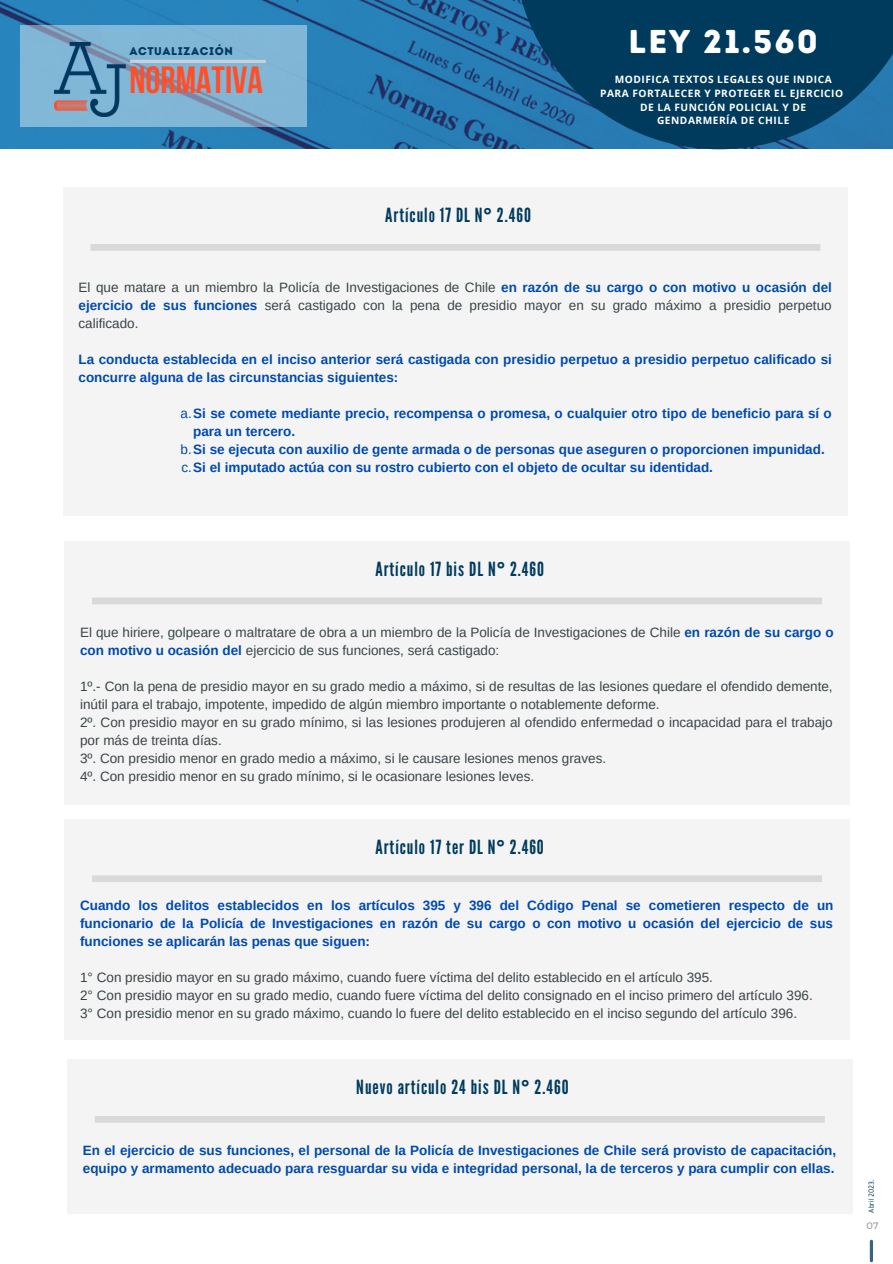
<style>
.page{position:relative;width:893px;height:1264px;background:#fff}
.page>*{position:absolute;margin:0;border:0;box-sizing:border-box;transform-origin:0 0}
.t1{font:700 37.8px "Bebas Neue";color:#ff4f29}
.t2{font:33px "Intro Rust Base";letter-spacing:.06em;color:#fff}
.t3{font:19.5px "League Gothic";letter-spacing:.05em;color:#003b5e}
.t4{font:13.5px/18px "Arimo";color:#394447}
.t5{font:700 13.5px/18px "Arimo";color:#004aad}
.t6{font:11.25px "Intro Rust Base";letter-spacing:.055em;color:#003b5e}
.t7{font:700 10.2px/13.5px "Open Sans";letter-spacing:.05em;color:#fff;text-align:center}
.t8{font:9.45px "Montserrat";color:#a6a6a6}
.t9{font:7.8px "Gidole";color:#003b5e}
.s1{font-family:"Noto Sans";font-weight:700}
.s2{font-weight:700;color:#004aad}
.s3{font-weight:400}
</style>
<div class="page">
<svg style="left:869px;top:1241px;width:4px;height:19px"></svg>
<img style="left:0;top:0;width:513px;height:149px">
<svg style="left:20px;top:25px;width:286px;height:101px;background:#80b2d3"></svg>
<hr style="left:130px;top:60px;width:136px;height:3px;background:#d9d9d9">
<img style="left:54px;top:43px;width:75px;height:74px">
<svg style="left:513px;top:0;width:379px;height:149px;background:#094870"></svg>
<div style="left:63px;top:187px;width:784px;height:329px;background:#f4f4f4"></div>
<div style="left:90px;top:244px;width:730px;height:7px;background:#d9d9d9"></div>
<div style="left:64px;top:541px;width:785px;height:263px;background:#f4f4f4"></div>
<div style="left:92px;top:597px;width:730px;height:7px;background:#d9d9d9"></div>
<div style="left:64px;top:818px;width:785px;height:221px;background:#f4f4f4"></div>
<div style="left:92px;top:875px;width:730px;height:7px;background:#d9d9d9"></div>
<div style="left:67px;top:1059px;width:785px;height:155px;background:#f4f4f4"></div>
<div style="left:95px;top:1115px;width:729px;height:7px;background:#d9d9d9"></div>
<p class="t6" style="left:129px;top:44px;width:105px">ACTUALIZACIÓN</p>
<h1 class="t1" style="left:129px;top:65px;width:135px">NORMATIVA</h1>
<h3 class="t3" style="left:385px;top:204px;width:147px">Artículo 17 DL N<span class="s1">°</span> 2.460</h3>
<h2 class="t2" style="left:628px;top:22px;width:191px">LEY 21.560</h2>
<p class="t7" style="left:600px;top:73px;width:244px">MODIFICA TEXTOS LEGALES QUE INDICA<br>PARA FORTALECER Y PROTEGER EL EJERCICIO<br>DE LA FUNCIÓN POLICIAL Y DE<br>GENDARMERÍA DE CHILE</p>
<p class="t4" style="left:78px;top:278px;width:754px;text-align:justify">El que matare a un miembro la Policía de Investigaciones de Chile <span class="s2">en razón de su cargo o con motivo u ocasión del ejercicio de sus funciones</span> será castigado con la pena de presidio mayor en su grado máximo a presidio perpetuo calificado.</p>
<p class="t5" style="left:78px;top:350px;width:754px">La conducta establecida en el inciso anterior será castigada con presidio perpetuo a presidio perpetuo calificado si concurre alguna de las circunstancias siguientes:</p>
<p class="t5" style="left:181px;top:404px;width:652px"><span class="s3">a.</span>Si se comete mediante precio, recompensa o promesa, o cualquier otro tipo de beneficio para sí o</p>
<p class="t5" style="left:193px;top:422px;width:103px">para un tercero.</p>
<p class="t5" style="left:181px;top:440px;width:645px"><span class="s3">b.</span>Si se ejecuta con auxilio de gente armada o de personas que aseguren o proporcionen impunidad.</p>
<p class="t5" style="left:181px;top:458px;width:533px"><span class="s3">c.</span>Si el imputado actúa con su rostro cubierto con el objeto de ocultar su identidad.</p>
<h3 class="t3" style="left:375px;top:557px;width:170px">Artículo 17 bis DL N<span class="s1">°</span> 2.460</h3>
<p class="t4" style="left:80px;top:623px;width:755px">El que hiriere, golpeare o maltratare de obra a un miembro de la Policía de Investigaciones de Chile <span class="s2">en razón de su cargo o con motivo u ocasión del</span> ejercicio de sus funciones, será castigado:</p>
<p class="t4" style="left:80px;top:677px;width:754px">1º.- Con la pena de presidio mayor en su grado medio a máximo, si de resultas de las lesiones quedare el ofendido demente, inútil para el trabajo, impotente, impedido de algún miembro importante o notablemente deforme.<br>2º. Con presidio mayor en su grado mínimo, si las lesiones produjeren al ofendido enfermedad o incapacidad para el trabajo por más de treinta días.<br>3º. Con presidio menor en grado medio a máximo, si le causare lesiones menos graves.<br>4º. Con presidio menor en su grado mínimo, si le ocasionare lesiones leves.</p>
<h3 class="t3" style="left:375px;top:835px;width:170px">Artículo 17 ter DL N<span class="s1">°</span> 2.460</h3>
<p class="t5" style="left:80px;top:896px;width:754px;text-align:justify">Cuando los delitos establecidos en los artículos 395 y 396 del Código Penal se cometieren respecto de un funcionario de la Policía de Investigaciones en razón de su cargo o con motivo u ocasión del ejercicio de sus funciones se aplicarán las penas que siguen:</p>
<p class="t4" style="left:80px;top:968px;width:734px">1° Con presidio mayor en su grado máximo, cuando fuere víctima del delito establecido en el artículo 395.<br>2° Con presidio mayor en su grado medio, cuando fuere víctima del delito consignado en el inciso primero del artículo 396.<br>3° Con presidio menor en su grado máximo, cuando lo fuere del delito establecido en el inciso segundo del artículo 396.</p>
<h3 class="t3" style="left:356px;top:1076px;width:214px">Nuevo artículo 24 bis DL N<span class="s1">°</span> 2.460</h3>
<p class="t5" style="left:83px;top:1141px;width:754px">En el ejercicio de sus funciones, el personal de la Policía de Investigaciones de Chile será provisto de capacitación, equipo y armamento adecuado para resguardar su vida e integridad personal, la de terceros y para cumplir con ellas.</p>
<p class="t9" style="left:866px;top:1212px;width:34px;rotate:-90deg">Abril 2023.</p>
<p class="t8" style="left:866px;top:1219px;width:14px">07</p>
</div>
